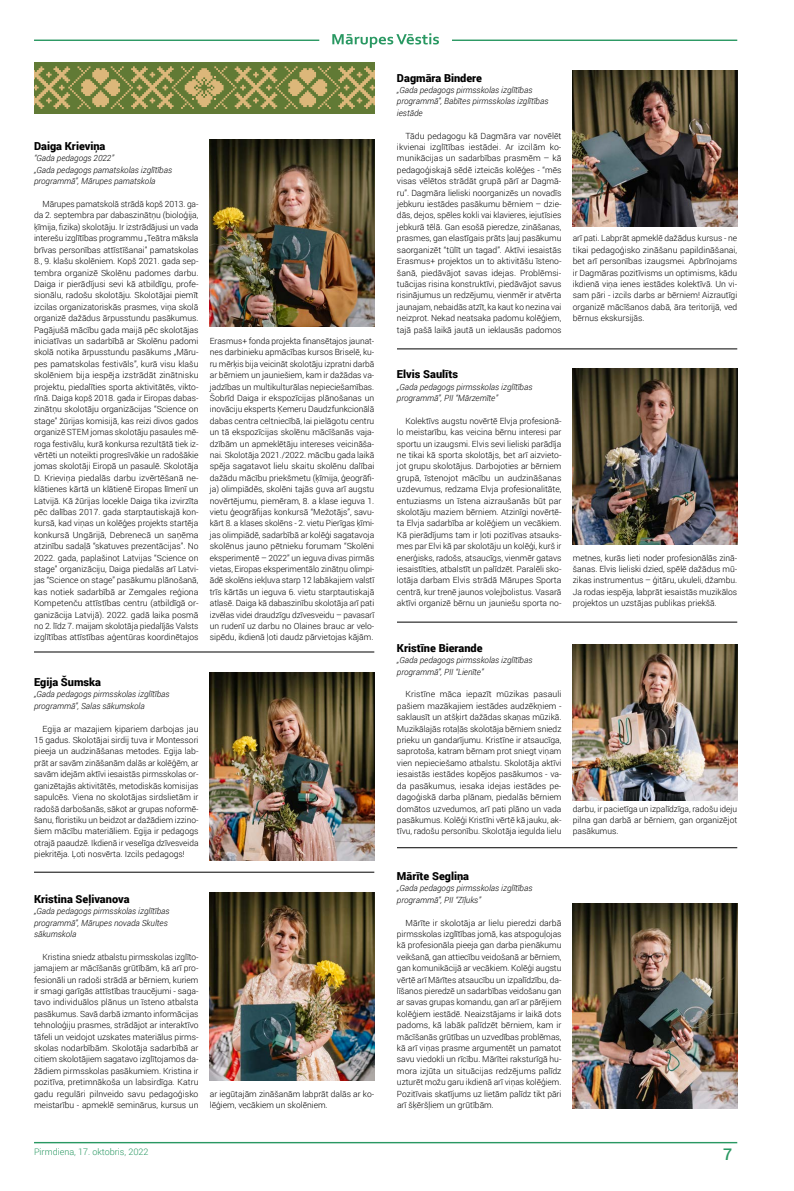
<style>
.page{position:relative;width:794px;height:1191px;background:#fff}
.page>*{position:absolute;margin:0;border:0;box-sizing:border-box;transform-origin:0 0}
.t1{font:500 16px "Roboto";color:#299862}
.t2{font:900 11px "Roboto";color:#000}
.t3{font:300 9px "Roboto";color:#299862}
.t4{font:300 8.5px/11.4px "Roboto";color:#000;text-align:justify}
.t5{font:italic 300 8.5px/11.4px "Roboto";color:#000}
</style>
<div class="page">
<hr style="left:34px;top:1142px;width:703px;height:1px;background:#299862">
<hr style="left:34px;top:40px;width:285px;height:1px;background:#299862">
<hr style="left:452px;top:40px;width:285px;height:1px;background:#299862">
<svg style="left:332px;top:33px;width:107px;height:15px"></svg>
<img style="left:210px;top:139px;width:164px;height:187px">
<img style="left:210px;top:672px;width:164px;height:188px">
<img style="left:210px;top:892px;width:164px;height:188px">
<img style="left:573px;top:71px;width:164px;height:156px">
<img style="left:573px;top:368px;width:164px;height:177px">
<img style="left:573px;top:644px;width:164px;height:156px">
<img style="left:573px;top:903px;width:164px;height:205px">
<div style="left:34px;top:62px;width:340px;height:51px;background:#617a35"></div>
<svg style="left:34px;top:66px;width:340px;height:43px"></svg>
<hr style="left:34px;top:652px;width:340px;height:1px;background:#000">
<hr style="left:34px;top:872px;width:340px;height:1px;background:#000">
<hr style="left:397px;top:847px;width:340px;height:1px;background:#000">
<hr style="left:397px;top:622px;width:340px;height:1px;background:#000">
<hr style="left:397px;top:349px;width:340px;height:1px;background:#000">
<p class="t2" style="left:34px;top:138px;width:73px">Daiga Krieviņa</p>
<p class="t5" style="left:34px;top:152px;width:140px">“Gada pedagogs 2022”<br>„Gada pedagogs pamatskolas izglītības programmā”, Mārupes pamatskola</p>
<p class="t4" style="left:34px;top:198px;width:166px;text-indent:9px">Mārupes pamatskolā strādā kopš 2013. ga&shy;da 2. septembra par dabaszinātņu (bioloģija, ķīmija, fizika) skolotāju. Ir izstrādājusi un vada interešu izglītības programmu „Teātra māksla brīvas personības attīstīšanai” pamatskolas 8., 9. klašu skolēniem. Kopš 2021. gada sep&shy;tembra organizē Skolēnu padomes darbu.<br>Daiga ir pierādījusi sevi kā atbildīgu, profe&shy;sionālu, radošu skolotāju. Skolotājai piemīt izcilas organizatoriskās prasmes, viņa skolā organizē dažādus ārpusstundu pasākumus.<br>Pagājušā mācību gada maijā pēc skolotājas iniciatīvas un sadarbībā ar Skolēnu padomi skolā notika ārpusstundu pasākums „Māru&shy;pes pamatskolas festivāls”, kurā visu klašu skolēniem bija iespēja izstrādāt zinātnisku projektu, piedalīties sporta aktivitātēs, vikto&shy;rīnā. Daiga kopš 2018. gada ir Eiropas dabas&shy;zinātņu skolotāju organizācijas “Science on stage” žūrijas komisijā, kas reizi divos gados organizē STEM jomas skolotāju pasaules mē&shy;roga festivālu, kurā konkursa rezultātā tiek iz&shy;vērtēti un noteikti progresīvākie un radošākie jomas skolotāji Eiropā un pasaulē. Skolotāja D. Krieviņa piedalās darbu izvērtēšanā ne&shy;klātienes kārtā un klātienē Eiropas līmenī un Latvijā. Kā žūrijas locekle Daiga tika izvirzīta pēc dalības 2017. gada starptautiskajā kon&shy;kursā, kad viņas un kolēģes projekts startēja konkursā Ungārijā, Debrenecā un saņēma atzinību sadaļā “skatuves prezentācijas”. No 2022. gada, paplašinot Latvijas “Science on stage” organizāciju, Daiga piedalās arī Latvi&shy;jas “Science on stage” pasākumu plānošanā, kas notiek sadarbībā ar Zemgales reģiona Kompetenču attīstības centru (atbildīgā or&shy;ganizācija Latvijā). 2022. gadā laika posmā no 2. līdz 7. maijam skolotāja piedalījās Valsts izglītības attīstības aģentūras koordinētajos</p>
<p class="t4" style="left:210px;top:335px;width:166px">Erasmus+ fonda projekta finansētajos jaunat&shy;nes darbinieku apmācības kursos Briselē, ku&shy;ru mērķis bija veicināt skolotāju izpratni darbā ar bērniem un jauniešiem, kam ir dažādas va&shy;jadzības un multikulturālas nepieciešamības.<br>Šobrīd Daiga ir ekspozīcijas plānošanas un inovāciju eksperts Ķemeru Daudzfunkcionālā dabas centra celtniecībā, lai pielāgotu centru un tā ekspozīcijas skolēnu mācīšanās vaja&shy;dzībām un apmeklētāju intereses veicināša&shy;nai. Skolotāja 2021./2022. mācību gada laikā spēja sagatavot lielu skaitu skolēnu dalībai dažādu mācību priekšmetu (ķīmija, ģeogrāfi&shy;ja) olimpiādēs, skolēni tajās guva arī augstu novērtējumu, piemēram, 8. a klase ieguva 1. vietu ģeogrāfijas konkursā “Mežotājs”, savu&shy;kārt 8. a klases skolēns - 2. vietu Pierīgas ķīmi&shy;jas olimpiādē, sadarbībā ar kolēģi sagatavoja skolēnus jauno pētnieku forumam “Skolēni eksperimentē – 2022” un ieguva divas pirmās vietas, Eiropas eksperimentālo zinātņu olimpi&shy;ādē skolēns iekļuva starp 12 labākajiem valstī trīs kārtās un ieguva 6. vietu starptautiskajā atlasē. Daiga kā dabaszinību skolotāja arī pati izvēlas videi draudzīgu dzīvesveidu – pavasarī un rudenī uz darbu no Olaines brauc ar velo&shy;sipēdu, ikdienā ļoti daudz pārvietojas kājām.</p>
<p class="t2" style="left:34px;top:674px;width:68px">Egija Šumska</p>
<p class="t5" style="left:34px;top:688px;width:137px">„Gada pedagogs pirmsskolas izglītības programmā”, Salas sākumskola</p>
<p class="t4" style="left:34px;top:722px;width:166px;text-indent:9px">Egija ar mazajiem ķipariem darbojas jau 15 gadus. Skolotājai sirdij tuva ir Montessori pieeja un audzināšanas metodes. Egija lab&shy;prāt ar savām zināšanām dalās ar kolēģēm, ar savām idejām aktīvi iesaistās pirmsskolas or&shy;ganizētajās aktivitātēs, metodiskās komisijas sapulcēs. Viena no skolotājas sirdslietām ir radošā darbošanās, sākot ar grupas noformē&shy;šanu, floristiku un beidzot ar dažādiem izzino&shy;šiem mācību materiāliem. Egija ir pedagogs otrajā paaudzē. Ikdienā ir veselīga dzīvesveida piekritēja. Ļoti nosvērta. Izcils pedagogs!</p>
<p class="t2" style="left:34px;top:891px;width:97px">Kristina Seļivanova</p>
<p class="t5" style="left:34px;top:905px;width:137px">„Gada pedagogs pirmsskolas izglītības programmā”, Mārupes novada Skultes sākumskola</p>
<p class="t4" style="left:34px;top:950px;width:166px;text-indent:9px">Kristina sniedz atbalstu pirmsskolas izglīto&shy;jamajiem ar mācīšanās grūtībām, kā arī pro&shy;fesionāli un radoši strādā ar bērniem, kuriem ir smagi garīgās attīstības traucējumi - saga&shy;tavo individuālos plānus un īsteno atbalsta pasākumus. Savā darbā izmanto informācijas tehnoloģiju prasmes, strādājot ar interaktīvo tāfeli un veidojot uzskates materiālus pirms&shy;skolas nodarbībām. Skolotāja sadarbībā ar citiem skolotājiem sagatavo izglītojamos da&shy;žādiem pirmsskolas pasākumiem. Kristina ir pozitīva, pretimnākoša un labsirdīga. Katru gadu regulāri pilnveido savu pedagoģisko meistarību - apmeklē seminārus, kursus un</p>
<p class="t4" style="left:210px;top:1087px;width:166px">ar iegūtajām zināšanām labprāt dalās ar ko&shy;lēģiem, vecākiem un skolēniem.</p>
<p class="t3" style="left:34px;top:1146px;width:116px">Pirmdiena, 17. oktobris, 2022</p>
<p class="t2" style="left:397px;top:70px;width:87px">Dagmāra Bindere</p>
<p class="t5" style="left:397px;top:84px;width:153px">„Gada pedagogs pirmsskolas izglītības programmā”, Babītes pirmsskolas izglītības iestāde</p>
<p class="t4" style="left:397px;top:130px;width:166px;text-indent:9px">Tādu pedagogu kā Dagmāra var novēlēt ikvienai izglītības iestādei. Ar izcilām ko&shy;munikācijas un sadarbības prasmēm – kā pedagoģiskajā sēdē izteicās kolēģes - “mēs visas vēlētos strādāt grupā pārī ar Dagmā&shy;ru”. Dagmāra lieliski noorganizēs un novadīs jebkuru iestādes pasākumu bērniem – dzie&shy;dās, dejos, spēles kokli vai klavieres, iejutīsies jebkurā tēlā. Gan esošā pieredze, zināšanas, prasmes, gan elastīgais prāts ļauj pasākumu saorganizēt “tūlīt un tagad”. Aktīvi iesaistās Erasmus+ projektos un to aktivitāšu īsteno&shy;šanā, piedāvājot savas idejas. Problēmsi&shy;tuācijas risina konstruktīvi, piedāvājot savus risinājumus un redzējumu, vienmēr ir atvērta jaunajam, nebaidās atzīt, ka kaut ko nezina vai neizprot. Nekad neatsaka padomu kolēģiem, tajā pašā laikā jautā un ieklausās padomos</p>
<p class="t4" style="left:573px;top:232px;width:166px">arī pati. Labprāt apmeklē dažādus kursus - ne tikai pedagoģisko zināšanu papildināšanai, bet arī personības izaugsmei. Apbrīnojams ir Dagmāras pozitīvisms un optimisms, kādu ikdienā viņa ienes iestādes kolektīvā. Un vi&shy;sam pāri - izcils darbs ar bērniem! Aizrautīgi organizē mācīšanos dabā, āra teritorijā, ved bērnus ekskursijās.</p>
<p class="t2" style="left:397px;top:366px;width:63px">Elvis Saulīts</p>
<p class="t5" style="left:397px;top:380px;width:137px">„Gada pedagogs pirmsskolas izglītības programmā”, PII “Mārzemīte”</p>
<p class="t4" style="left:397px;top:415px;width:166px;text-indent:8px">Kolektīvs augstu novērtē Elvja profesionā&shy;lo meistarību, kas veicina bērnu interesi par sportu un izaugsmi. Elvis sevi lieliski parādīja ne tikai kā sporta skolotājs, bet arī aizvieto&shy;jot grupu skolotājus. Darbojoties ar bērniem grupā, īstenojot mācību un audzināšanas uzdevumus, redzama Elvja profesionalitāte, entuziasms un īstena aizraušanās būt par skolotāju maziem bērniem. Atzinīgi novērtē&shy;ta Elvja sadarbība ar kolēģiem un vecākiem.<br>Kā pierādījums tam ir ļoti pozitīvas atsauks&shy;mes par Elvi kā par skolotāju un kolēģi, kurš ir enerģisks, radošs, atsaucīgs, vienmēr gatavs iesaistīties, atbalstīt un palīdzēt. Paralēli sko&shy;lotāja darbam Elvis strādā Mārupes Sporta centrā, kur trenē jaunos volejbolistus. Vasarā aktīvi organizē bērnu un jauniešu sporta no-</p>
<p class="t4" style="left:573px;top:551px;width:166px">metnes, kurās lieti noder profesionālās zinā&shy;šanas. Elvis lieliski dzied, spēlē dažādus mū&shy;zikas instrumentus – ģitāru, ukuleli, džambu.<br>Ja rodas iespēja, labprāt iesaistās muzikālos projektos un uzstājas publikas priekšā.</p>
<p class="t2" style="left:397px;top:640px;width:87px">Kristīne Bierande</p>
<p class="t5" style="left:397px;top:654px;width:137px">„Gada pedagogs pirmsskolas izglītības programmā”, PII “Lienīte”</p>
<p class="t4" style="left:397px;top:688px;width:166px;text-indent:9px">Kristīne māca iepazīt mūzikas pasauli pašiem mazākajiem iestādes audzēkņiem - saklausīt un atšķirt dažādas skaņas mūzikā.<br>Muzikālajās rotaļās skolotāja bērniem sniedz prieku un gandarījumu. Kristīne ir atsaucīga, saprotoša, katram bērnam prot sniegt viņam vien nepieciešamo atbalstu. Skolotāja aktīvi iesaistās iestādes kopējos pasākumos - va&shy;da pasākumus, iesaka idejas iestādes pe&shy;dagoģiskā darba plānam, piedalās bērniem domātos uzvedumos, arī pati plāno un vada pasākumus. Kolēģi Kristīni vērtē kā jauku, ak&shy;tīvu, radošu personību. Skolotāja iegulda lielu</p>
<p class="t4" style="left:573px;top:802px;width:166px">darbu, ir pacietīga un izpalīdzīga, radošu ideju pilna gan darbā ar bērniem, gan organizējot pasākumus.</p>
<p class="t2" style="left:397px;top:868px;width:74px">Mārīte Segliņa</p>
<p class="t5" style="left:397px;top:882px;width:137px">„Gada pedagogs pirmsskolas izglītības programmā”, PII “Zīļuks”</p>
<p class="t4" style="left:397px;top:916px;width:166px;text-indent:9px">Mārīte ir skolotāja ar lielu pieredzi darbā pirmsskolas izglītības jomā, kas atspoguļojas kā profesionāla pieeja gan darba pienākumu veikšanā, gan attiecību veidošanā ar bērniem, gan komunikācijā ar vecākiem. Kolēģi augstu vērtē arī Mārītes atsaucību un izpalīdzību, da&shy;līšanos pieredzē un sadarbības veidošanu gan ar savas grupas komandu, gan arī ar pārējiem kolēģiem iestādē. Neaizstājams ir laikā dots padoms, kā labāk palīdzēt bērniem, kam ir mācīšanās grūtības un uzvedības problēmas, kā arī viņas prasme argumentēt un pamatot savu viedokli un rīcību. Mārītei raksturīgā hu&shy;mora izjūta un situācijas redzējums palīdz uzturēt možu garu ikdienā arī viņas kolēģiem.<br>Pozitīvais skatījums uz lietām palīdz tikt pāri arī šķēršļiem un grūtībām.</p>
<h1 class="t1" style="left:723px;top:1143px;width:11px">7</h1>
</div>
